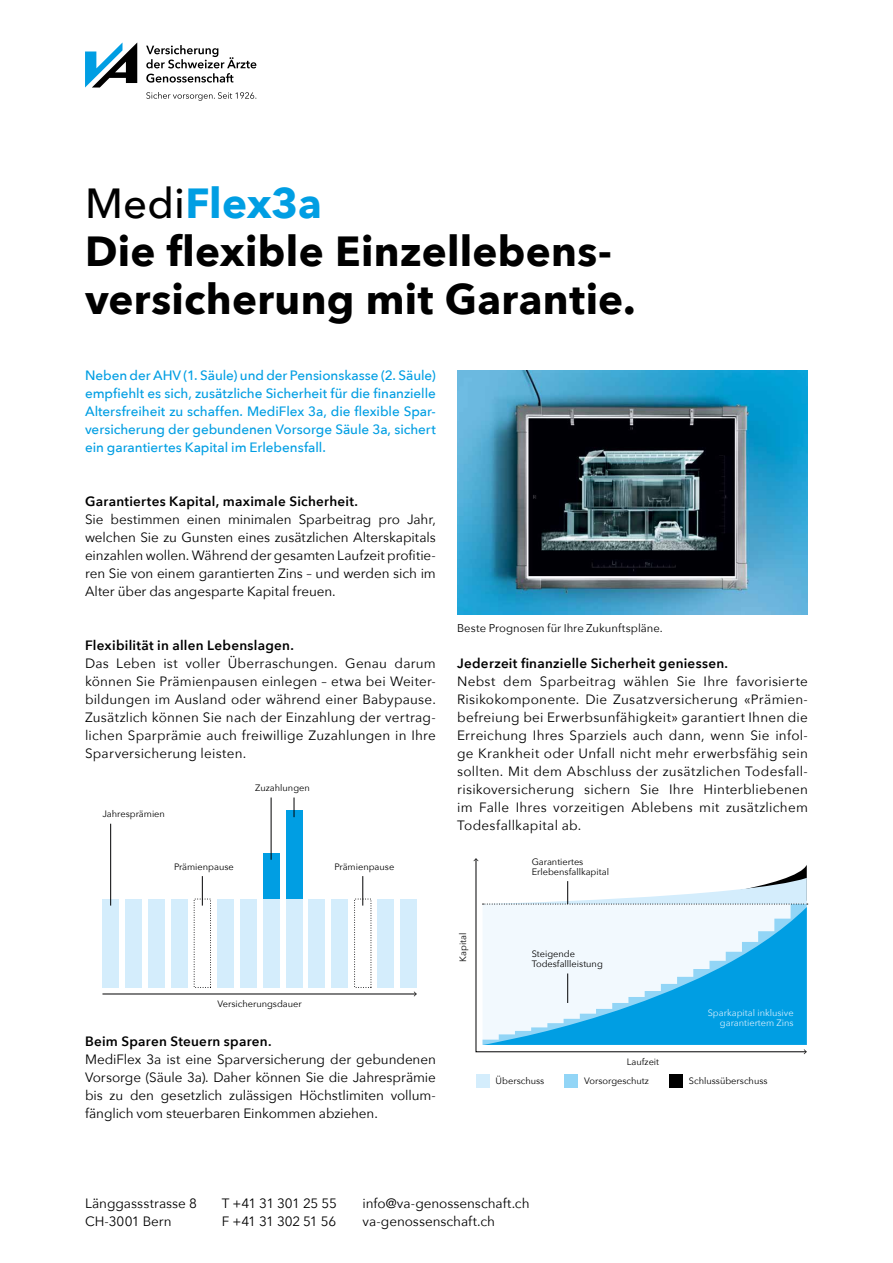
<style>
.page{position:relative;width:893px;height:1263px;background:#fff}
.page>*{position:absolute;margin:0;border:0;box-sizing:border-box;transform-origin:0 0}
.t1{font:700 42px/48px "Avenir Next";letter-spacing:.005em;color:#000}
.t2{font:13.5px/18px "Avenir Next";color:#000;text-align:justify}
.t3{font:500 13.5px/18px "Avenir Next";letter-spacing:-.005em;color:#009ee3;text-align:justify}
.t4{font:600 13.5px "Avenir Next";letter-spacing:.02em;color:#000}
.t5{font:13.5px/18px "Avenir Next";letter-spacing:-.03em;color:#000}
.t6{font:11.25px "Avenir Next";color:#000}
.t7{font:9.3px/9.9px "Avenir Next";color:#000}
.t8{font:9.3px/9.9px "Avenir Next";color:#d4edfc;text-align:right}
.s1{font-weight:500}
.s2{color:#009ee3}
</style>
<div class="page">
<div style="left:476px;top:1074px;width:13px;height:13px;background:#d4edfc"></div>
<div style="left:564px;top:1074px;width:13px;height:13px;background:#92d5f6"></div>
<div style="left:669px;top:1074px;width:13px;height:13px;background:#000"></div>
<svg style="left:473px;top:858px;width:335px;height:196px"></svg>
<div style="left:102px;top:899px;width:17px;height:88px;background:#d4edfc"></div>
<div style="left:125px;top:899px;width:17px;height:88px;background:#d4edfc"></div>
<div style="left:148px;top:899px;width:17px;height:88px;background:#d4edfc"></div>
<div style="left:171px;top:899px;width:17px;height:88px;background:#d4edfc"></div>
<div style="left:217px;top:899px;width:16px;height:88px;background:#d4edfc"></div>
<div style="left:332px;top:899px;width:16px;height:88px;background:#d4edfc"></div>
<div style="left:309px;top:899px;width:16px;height:88px;background:#d4edfc"></div>
<div style="left:286px;top:899px;width:16px;height:88px;background:#d4edfc"></div>
<div style="left:263px;top:899px;width:16px;height:88px;background:#d4edfc"></div>
<div style="left:286px;top:811px;width:16px;height:88px;background:#009ee3"></div>
<div style="left:263px;top:853px;width:16px;height:46px;background:#009ee3"></div>
<div style="left:240px;top:899px;width:16px;height:88px;background:#d4edfc"></div>
<div style="left:377px;top:899px;width:17px;height:88px;background:#d4edfc"></div>
<div style="left:400px;top:899px;width:17px;height:88px;background:#d4edfc"></div>
<hr style="left:102px;top:994px;width:314px;height:1px;background:#020203">
<hr style="left:110px;top:824px;width:1px;height:81px;background:#020203">
<svg style="left:202px;top:876px;width:1px;height:29px"></svg>
<hr style="left:271px;top:797px;width:1px;height:63px;background:#020203">
<svg style="left:294px;top:797px;width:1px;height:20px"></svg>
<svg style="left:362px;top:876px;width:1px;height:29px"></svg>
<img style="left:457px;top:371px;width:351px;height:243px">
<svg style="left:146px;top:45px;width:110px;height:38px"></svg>
<svg style="left:85px;top:42px;width:52px;height:46px"></svg>
<svg style="left:146px;top:92px;width:110px;height:9px"></svg>
<h1 class="t1" style="left:85px;top:179px;width:552px"><span class="s1">Medi</span><span class="s2">Flex3a<br></span>Die flexible Einzellebens&shy;versicherung mit Garantie.</h1>
<p class="t3" style="left:85px;top:366px;width:352px">Neben der AHV (1. Säule) und der Pensionskasse (2. Säule) empfiehlt es sich, zusätzliche Sicherheit für die finanzielle Altersfreiheit zu schaffen. MediFlex 3a, die flexible Spar&shy;versicherung der gebundenen Vorsorge Säule 3a, sichert ein garantiertes Kapital im Erlebensfall.</p>
<p class="t4" style="left:85px;top:490px;width:274px">Garantiertes Kapital, maximale Sicherheit.</p>
<p class="t2" style="left:85px;top:510px;width:352px">Sie bestimmen einen minimalen Sparbeitrag pro Jahr, welchen Sie zu Gunsten eines zusätzlichen Alterskapitals einzahlen wollen. Während der gesamten Laufzeit profitie&shy;ren Sie von einem garantierten Zins – und werden sich im Alter über das angesparte Kapital freuen.</p>
<p class="t4" style="left:85px;top:634px;width:210px">Flexibilität in allen Lebenslagen.</p>
<p class="t2" style="left:85px;top:654px;width:352px">Das Leben ist voller Überraschungen. Genau darum können Sie Prämienpausen einlegen – etwa bei Weiter&shy;bildungen im Ausland oder während einer Babypause.<br>Zusätzlich können Sie nach der Einzahlung der vertrag&shy;lichen Sparprämie auch freiwillige Zuzahlungen in Ihre Sparversicherung leisten.</p>
<p class="t7" style="left:102px;top:808px;width:64px">Jahresprämien</p>
<p class="t7" style="left:255px;top:782px;width:56px">Zuzahlungen</p>
<p class="t7" style="left:174px;top:861px;width:61px">Prämienpause</p>
<p class="t7" style="left:335px;top:861px;width:61px">Prämienpause</p>
<p class="t6" style="left:457px;top:619px;width:207px">Beste Prognosen für Ihre Zukunftspläne.</p>
<p class="t4" style="left:457px;top:652px;width:272px">Jederzeit finanzielle Sicherheit geniessen.</p>
<p class="t2" style="left:457px;top:672px;width:352px">Nebst dem Sparbeitrag wählen Sie Ihre favorisierte Risikokomponente. Die Zusatzversicherung «Prämien&shy;befreiung bei Erwerbsunfähigkeit» garantiert Ihnen die Erreichung Ihres Sparziels auch dann, wenn Sie infol&shy;ge Krankheit oder Unfall nicht mehr erwerbsfähig sein sollten. Mit dem Abschluss der zusätzlichen Todesfall&shy;risikoversicherung sichern Sie Ihre Hinterbliebenen im Falle Ihres vorzeitigen Ablebens mit zusätzlichem Todesfallkapital ab.</p>
<p class="t7" style="left:532px;top:856px;width:79px">Garantiertes<br>Erlebensfallkapital</p>
<p class="t7" style="left:217px;top:998px;width:86px">Versicherungsdauer</p>
<p class="t4" style="left:85px;top:1030px;width:188px">Beim Sparen Steuern sparen.</p>
<p class="t2" style="left:85px;top:1050px;width:352px">MediFlex 3a ist eine Sparversicherung der gebundenen Vorsorge (Säule 3a). Daher können Sie die Jahresprämie bis zu den gesetzlich zulässigen Höchstlimiten vollum&shy;fänglich vom steuerbaren Einkommen abziehen.</p>
<p class="t7" style="left:458px;top:962px;width:31px;rotate:-90deg">Kapital</p>
<p class="t7" style="left:532px;top:948px;width:73px">Steigende<br>Todesfallleistung</p>
<p class="t7" style="left:627px;top:1056px;width:34px">Laufzeit</p>
<p class="t8" style="left:708px;top:1007px;width:87px">Sparkapital inklusive garantiertem Zins</p>
<p class="t7" style="left:496px;top:1075px;width:50px">Überschuss</p>
<p class="t7" style="left:584px;top:1075px;width:66px">Vorsorgeschutz</p>
<p class="t7" style="left:689px;top:1075px;width:80px">Schlussüberschuss</p>
<p class="t2" style="left:85px;top:1194px;width:113px">Länggassstrasse 8<br>CH-3001 Bern</p>
<p class="t5" style="left:222px;top:1194px;width:116px">T +41 31 301 25 55<br>F +41 31 302 51 56</p>
<p class="t2" style="left:362px;top:1194px;width:169px">info@va-genossenschaft.ch va-genossenschaft.ch</p>
</div>
